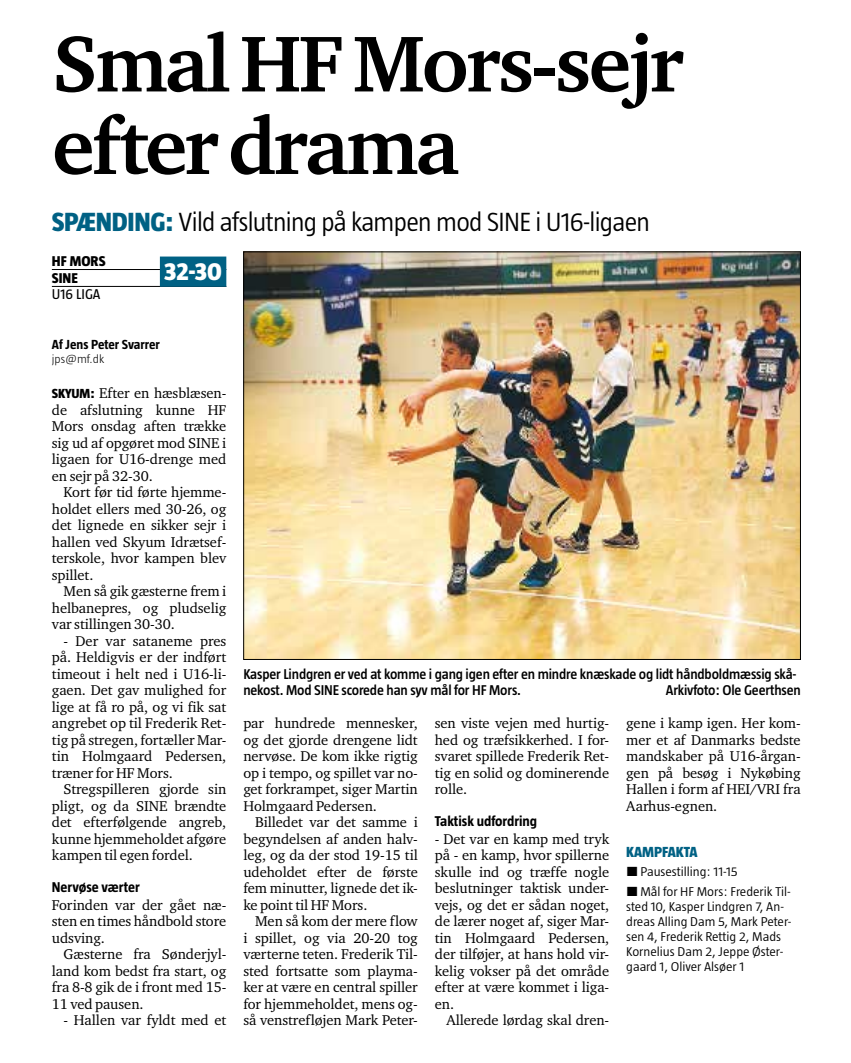
<style>
.page{position:relative;width:851px;height:1063px;background:#fff}
.page>*{position:absolute;margin:0;border:0;box-sizing:border-box;transform-origin:0 0}
.t1{font:700 81px/82.5px "Charter ITC Std";letter-spacing:-.035em;color:#000}
.t2{font:300 27px "Taz";letter-spacing:-.025em;color:#000}
.t3{font:800 25.5px "Taz";color:#fff}
.t4{font:800 15px "Taz";color:#006184}
.t5{font:14.55px/16.5px "Charter ITC Std";letter-spacing:-.005em;color:#000;text-align:justify}
.t6{font:600 14.55px/16.5px "Taz";letter-spacing:-.01em;color:#000}
.t7{font:700 14.55px "Taz";color:#000}
.t8{font:800 14.55px/16.5px "Taz";color:#000}
.t9{font:14.55px "Taz";color:#000}
.t10{font:700 13.5px "Taz";color:#000}
.t11{font:300 13.05px/15px "Taz";color:#000;scale:1.06 1}
.t12{font:300 12px "Taz";color:#000;scale:1.06 1}
.s1{font-weight:800;color:#006184}
.s2{font-family:"Taz";font-weight:800;font-size:13.5px}
.s3{font-family:"NM Interstate"}
</style>
<div class="page">
<hr style="left:52px;top:269px;width:174px;height:1px;background:#000">
<hr style="left:52px;top:286px;width:174px;height:1px;background:#000">
<div style="left:160px;top:257px;width:66px;height:30px;background:#006184"></div>
<img style="left:245px;top:254px;width:553px;height:404px">
<h1 class="t1" style="left:52px;top:22px;width:633px">Smal HF Mors-sejr efter drama</h1>
<h2 class="t2" style="left:52px;top:206px;width:599px"><span class="s1">SPÆNDING:</span> Vild afslutning på kampen mod SINE i U16-ligaen</h2>
<p class="t8" style="left:52px;top:253px;width:55px">HF MORS<br>SINE</p>
<h3 class="t3" style="left:164px;top:257px;width:59px">32-30</h3>
<p class="t9" style="left:52px;top:286px;width:50px">U16 LIGA</p>
<p class="t10" style="left:52px;top:337px;width:110px">Af Jens Peter Svarrer</p>
<p class="t12" style="left:52px;top:352px;width:51px">jps@mf.dk</p>
<p class="t5" style="left:52px;top:385px;width:176px"><span class="s2">SKYUM:</span> Efter en hæsblæsen&shy;de afslutning kunne HF Mors onsdag aften trække sig ud af opgøret mod SINE i ligaen for U16-drenge med en sejr på 32-30.</p>
<p class="t5" style="left:52px;top:484px;width:176px;text-indent:12px">Kort før tid førte hjemme&shy;holdet ellers med 30-26, og det lignede en sikker sejr i hallen ved Skyum Idrætsef&shy;terskole, hvor kampen blev spillet.</p>
<p class="t5" style="left:52px;top:583px;width:176px;text-indent:12px">Men så gik gæsterne frem i helbanepres, og pludselig var stillingen 30-30.</p>
<p class="t5" style="left:52px;top:632px;width:176px;text-indent:12px">- Der var sataneme pres på. Heldigvis er der indført timeout i helt ned i U16-li&shy;gaen. Det gav mulighed for lige at få ro på, og vi fik sat angrebet op til Frederik Ret&shy;tig på stregen, fortæller Mar&shy;tin Holmgaard Pedersen, træner for HF Mors.</p>
<p class="t5" style="left:52px;top:781px;width:176px;text-indent:12px">Stregspilleren gjorde sin pligt, og da SINE brændte det efterfølgende angreb, kunne hjemmeholdet afgøre kampen til egen fordel.</p>
<p class="t7" style="left:52px;top:879px;width:89px">Nervøse værter</p>
<p class="t5" style="left:52px;top:896px;width:176px">Forinden var der gået næ&shy;sten en times håndbold store udsving.</p>
<p class="t5" style="left:52px;top:946px;width:176px;text-indent:12px">Gæsterne fra Sønderjyl&shy;land kom bedst fra start, og fra 8-8 gik de i front med 15- 11 ved pausen.</p>
<p class="t5" style="left:64px;top:1012px;width:164px">- Hallen var fyldt med et</p>
<p class="t6" style="left:243px;top:665px;width:554px">Kasper Lindgren er ved at komme i gang igen efter en mindre knæskade og lidt håndboldmæssig skå&shy;nekost. Mod SINE scorede han syv mål for HF Mors.</p>
<p class="t6" style="left:665px;top:682px;width:136px">Arkivfoto: Ole Geerthsen</p>
<p class="t5" style="left:243px;top:715px;width:176px">par hundrede mennesker, og det gjorde drengene lidt nervøse. De kom ikke rigtig op i tempo, og spillet var no&shy;get forkrampet, siger Martin Holmgaard Pedersen.</p>
<p class="t5" style="left:243px;top:814px;width:176px;text-indent:12px">Billedet var det samme i begyndelsen af anden halv&shy;leg, og da der stod 19-15 til udeholdet efter de første fem minutter, lignede det ik&shy;ke point til HF Mors.</p>
<p class="t5" style="left:243px;top:913px;width:176px;text-indent:12px">Men så kom der mere flow i spillet, og via 20-20 tog værterne teten. Frederik Til&shy;sted fortsatte som playma&shy;ker at være en central spiller for hjemmeholdet, mens og&shy;så venstrefløjen Mark Peter-</p>
<p class="t5" style="left:435px;top:715px;width:176px">sen viste vejen med hurtig&shy;hed og træfsikkerhed. I for&shy;svaret spillede Frederik Ret&shy;tig en solid og dominerende rolle.</p>
<p class="t7" style="left:435px;top:813px;width:104px">Taktisk udfordring</p>
<p class="t5" style="left:435px;top:830px;width:176px">- Det var en kamp med tryk på - en kamp, hvor spillerne skulle ind og træffe nogle beslutninger taktisk under&shy;vejs, og det er sådan noget, de lærer noget af, siger Mar&shy;tin Holmgaard Pedersen, der tilføjer, at hans hold vir&shy;kelig vokser på det område efter at være kommet i liga&shy;en.</p>
<p class="t5" style="left:446px;top:1012px;width:164px">Allerede lørdag skal dren-</p>
<p class="t5" style="left:626px;top:715px;width:176px">gene i kamp igen. Her kom&shy;mer et af Danmarks bedste mandskaber på U16-årgan&shy;gen på besøg i Nykøbing Hallen i form af HEI/VRI fra Aarhus-egnen.</p>
<p class="t4" style="left:626px;top:844px;width:73px">KAMPFAKTA</p>
<p class="t11" style="left:626px;top:862px;width:157px;line-height:19.2px"><span class="s3">{</span>Pausestilling: 11-15<br><span class="s3">{</span>Mål for HF Mors: Frederik Til-</p>
<p class="t11" style="left:626px;top:899px;width:157px">sted 10, Kasper Lindgren 7, An&shy;dreas Alling Dam 5, Mark Peter&shy;sen 4, Frederik Rettig 2, Mads<br>Kornelius Dam 2, Jeppe Øster&shy;gaard 1, Oliver Alsøer 1</p>
</div>
